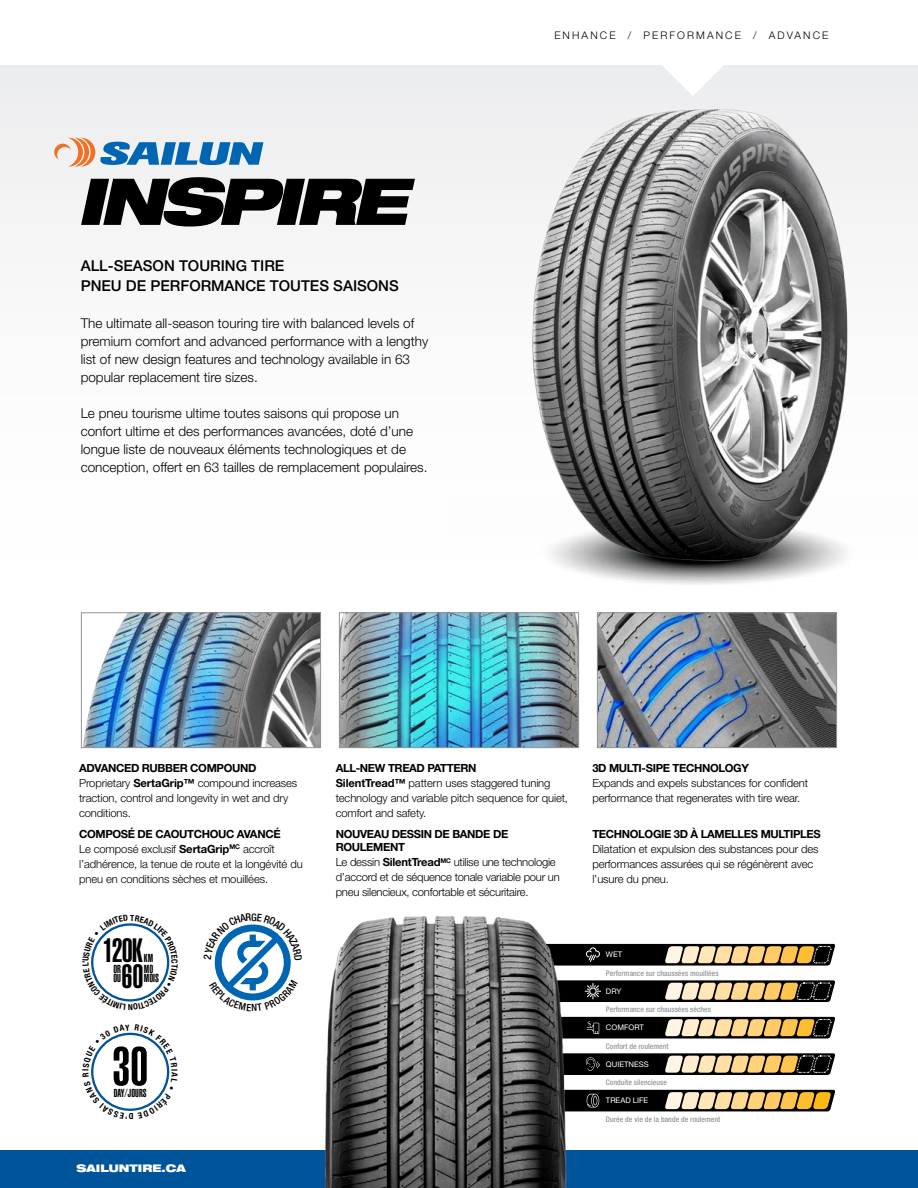
<style>
.page{position:relative;width:918px;height:1188px;background:#fff}
.page>*{position:absolute;margin:0;border:0;box-sizing:border-box;transform-origin:0 0}
.t1{font:italic 900 expanded 64.65px "Helvetica Neue LT Std";letter-spacing:-.08em;color:#000}
.t2{font:54.15px "Helvetica LT Std Ultra Comp";color:#000}
.t3{font:33.15px/26px "Helvetica LT Std Ultra Comp";letter-spacing:-.03em;color:#000;text-align:center}
.t4{font:500 15px/19.5px "Helvetica Neue LT Std";color:#000}
.t5{font:300 13.5px/18px "Helvetica Neue LT Std";color:#000}
.t6{font:11.55px/9.1px "Helvetica LT Std Ultra Comp";color:#000}
.t7{font:11.4px "Helvetica LT Std Ultra Comp";color:#000}
.t8{font:300 11.25px/15px "Helvetica Neue LT Std";letter-spacing:-.01em;color:#000}
.t9{font:700 11.25px/13.5px "Helvetica Neue LT Std";letter-spacing:-.03em;color:#000}
.t10{font:300 10.5px "Helvetica Neue LT Std";letter-spacing:.2em;color:#000}
.t11{font:900 expanded 10.5px "Helvetica Neue LT Std";color:#fff}
.t12{font:500 condensed 7.65px "Helvetica Neue LT Std";color:#939598}
.t13{font:7.65px "Helvetica Neue LT Std";color:#fff}
.s1{font-weight:700}
</style>
<div class="page">
<div style="left:0;top:65px;width:918px;height:520px;background:#f9f9fa"></div>
<div style="left:0;top:1150px;width:918px;height:38px;background:#00549a"></div>
<svg style="left:661px;top:65px;width:64px;height:24px"></svg>
<img style="left:503px;top:89px;width:384px;height:489px">
<svg style="left:577px;top:944px;width:258px;height:22px;background:#6b5d41"></svg>
<svg style="left:577px;top:980px;width:258px;height:22px;background:#625740"></svg>
<svg style="left:577px;top:1017px;width:258px;height:22px;background:#6b5d40"></svg>
<svg style="left:577px;top:1053px;width:258px;height:22px;background:#60553e"></svg>
<svg style="left:577px;top:1090px;width:259px;height:21px;background:#74633e"></svg>
<img style="left:325px;top:916px;width:252px;height:272px">
<svg style="left:54px;top:138px;width:209px;height:29px"></svg>
<img style="left:83px;top:614px;width:236px;height:132px">
<div style="left:81px;top:612px;width:240px;height:136px;border:1px solid #939598"></div>
<img style="left:341px;top:614px;width:236px;height:132px">
<div style="left:339px;top:612px;width:240px;height:136px;border:1px solid #939598"></div>
<img style="left:599px;top:614px;width:236px;height:132px">
<div style="left:597px;top:612px;width:240px;height:136px;border:1px solid #939598"></div>
<svg style="left:91px;top:923px;width:79px;height:79px"></svg>
<svg style="left:91px;top:1032px;width:79px;height:79px"></svg>
<svg style="left:214px;top:924px;width:77px;height:77px"></svg>
<h1 class="t1" style="left:76px;top:160px;width:332px">INSPIRE</h1>
<h3 class="t4" style="left:81px;top:256px;width:205px">ALL-SEASON TOURING TIRE<br>PNEU</h3>
<h3 class="t4" style="left:126px;top:276px;width:274px">DE PERFORMANCE TOUTES SAISONS</h3>
<p class="t5" style="left:81px;top:313px;width:349px">The ultimate all-season touring tire with balanced levels of premium comfort and advanced performance with a lengthy list of new design features and technology available in 63 popular replacement tire sizes.</p>
<p class="t5" style="left:81px;top:403px;width:348px">Le pneu tourisme ultime toutes saisons qui propose un confort ultime et des performances avancées, doté d’une longue liste de nouveaux éléments technologiques et de conception, offert en 63 tailles de remplacement populaires.</p>
<p class="t10" style="left:554px;top:29px;width:62px">Enhance</p>
<p class="t10" style="left:628px;top:29px;width:114px">/ Performance</p>
<p class="t10" style="left:753px;top:29px;width:76px">/ Advance</p>
<p class="t8" style="left:79px;top:760px;width:220px"><span class="s1">ADVANCED RUBBER COMPOUND<br></span>Proprietary <span class="s1">SertaGrip™</span> compound increases traction, control and longevity in wet and dry conditions.</p>
<p class="t8" style="left:79px;top:826px;width:225px"><span class="s1">COMPOSÉ DE CAOUTCHOUC AVANCÉ<br></span>Le composé exclusif <span class="s1">SertaGrip</span><sup>MC</sup> accroît l’adhérence, la tenue de route et la longévité du pneu en conditions sèches et mouillées.</p>
<h3 class="t3" style="left:102px;top:938px;width:43px">120K<br>60</h3>
<p class="t7" style="left:144px;top:952px;width:11px">KM</p>
<p class="t6" style="left:113px;top:964px;width:9px">0R<br>OU</p>
<p class="t6" style="left:144px;top:964px;width:17px">MO<br>MOIS</p>
<h2 class="t2" style="left:112px;top:1035px;width:38px">30</h2>
<p class="t7" style="left:114px;top:1086px;width:23px">DAY/JOURS</p>
<p class="t11" style="left:76px;top:1161px;width:111px">SAILUNTIRE.CA</p>
<p class="t8" style="left:336px;top:760px;width:234px"><span class="s1">ALL-NEW TREAD PATTERN<br>SilentTread™</span> pattern uses staggered tuning technology and variable pitch sequence for quiet, comfort and safety.</p>
<p class="t9" style="left:336px;top:827px;width:174px">NOUVEAU DESSIN DE BANDE DE<br>ROULEMENT</p>
<p class="t8" style="left:336px;top:855px;width:226px">Le dessin <span class="s1">SilentTread</span><sup>MC</sup> utilise une technologie d’accord et de séquence tonale variable pour un pneu silencieux, confortable et sécuritaire.</p>
<p class="t9" style="left:592px;top:761px;width:158px">3D MULTI-SIPE TECHNOLOGY</p>
<p class="t8" style="left:592px;top:775px;width:217px">Expands and expels substances for confident performance that regenerates with tire wear.</p>
<p class="t9" style="left:592px;top:827px;width:230px">TECHNOLOGIE 3D À LAMELLES MULTIPLES</p>
<p class="t8" style="left:592px;top:841px;width:228px">Dilatation et expulsion des substances pour des performances assurées qui se régénèrent avec l’usure du pneu.</p>
<p class="t13" style="left:606px;top:950px;width:18px">WET</p>
<p class="t12" style="left:606px;top:969px;width:114px">Performance sur chaussées mouillées</p>
<p class="t13" style="left:606px;top:987px;width:17px">DRY</p>
<p class="t12" style="left:606px;top:1005px;width:107px">Performance sur chaussées sèches</p>
<p class="t13" style="left:606px;top:1023px;width:39px">COMFORT</p>
<p class="t12" style="left:606px;top:1042px;width:64px">Confort de roulement</p>
<p class="t13" style="left:606px;top:1060px;width:44px">QUIETNESS</p>
<p class="t12" style="left:606px;top:1078px;width:63px">Conduite silencieuse</p>
<p class="t13" style="left:606px;top:1096px;width:44px">TREAD LIFE</p>
<p class="t12" style="left:606px;top:1115px;width:116px">Durée de vie de la bande de roulement</p>
</div>
